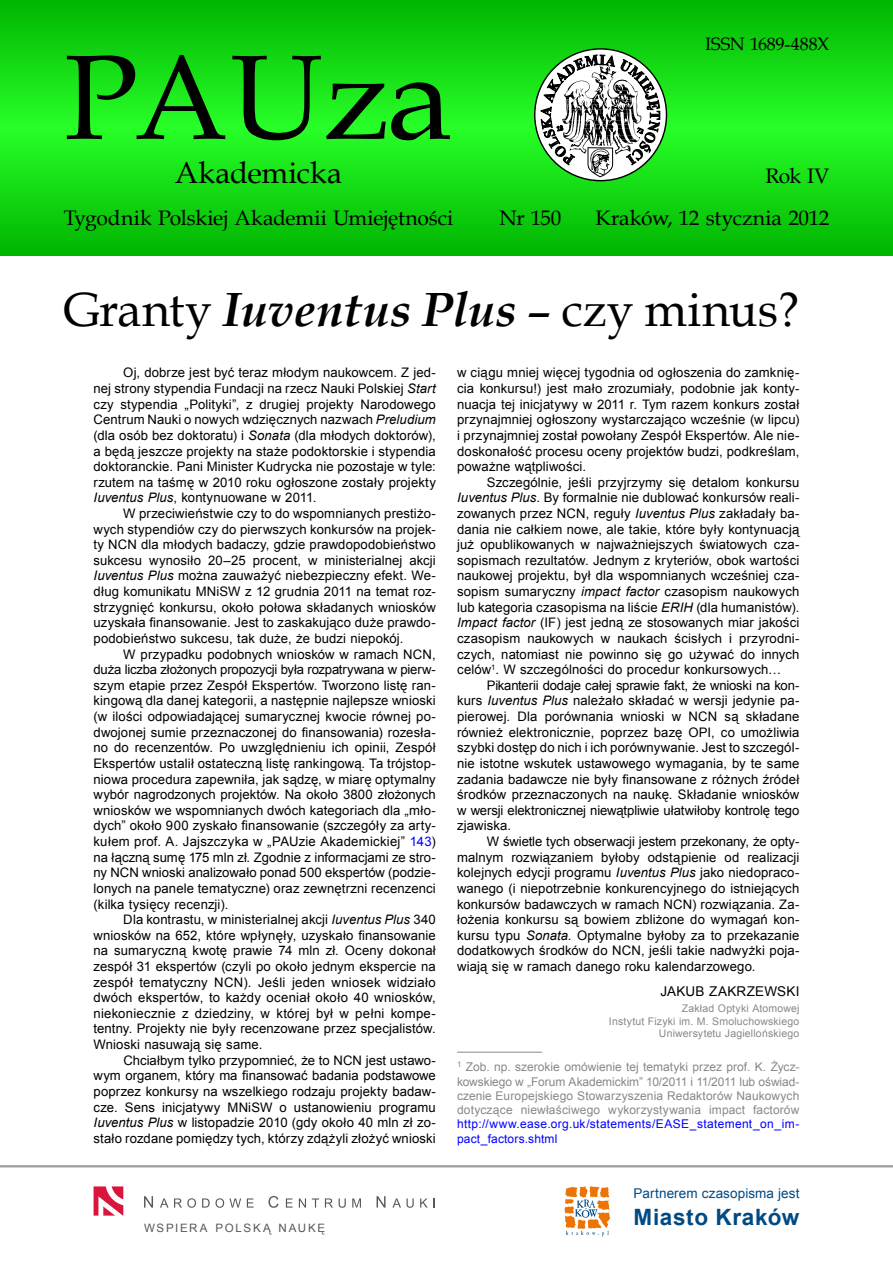
<style>
.page{position:relative;width:893px;height:1263px;background:#fff}
.page>*{position:absolute;margin:0;border:0;box-sizing:border-box;transform-origin:0 0}
.t1{font:120px "Book Antiqua";letter-spacing:-.01em;color:#000}
.t2{font:48px "Book Antiqua";color:#000}
.t3{font:30px "Book Antiqua";color:#000}
.t4{font:700 22.5px "Arial";letter-spacing:.03em;color:#004a83}
.t5{font:21px/42.2px "Book Antiqua";letter-spacing:-.01em;color:#000;text-align:right}
.t6{font:18px "Book Antiqua";letter-spacing:-.005em;color:#000}
.t7{font:13.5px "Arial";letter-spacing:.01em;color:#004a83}
.t8{font:13.5px "Arial";letter-spacing:.02em;color:#000}
.t9{font:13.2px/15.6px "Arial";letter-spacing:.01em;color:#000;text-align:justify}
.t10{font:12px/14.2px "Arial";letter-spacing:.015em;color:#87888a;text-align:justify}
.t11{font:12px/14.2px "Arial";letter-spacing:.025em;color:#00f}
.t12{font:11.55px "Arial";letter-spacing:.15em;color:#58585a}
.t13{font:10.5px/12.5px "Arial";letter-spacing:.015em;color:#87888a;text-align:right}
.s1{font-weight:700;font-style:italic}
.s2{font-style:italic}
.s3{color:#00f}
</style>
<div class="page">
<svg style="left:0;top:0;width:893px;height:255px;background:#13d813"></svg>
<hr style="left:0;top:1165px;width:893px;height:2px;background:#9c9d9f">
<svg style="left:535px;top:49px;width:131px;height:132px"></svg>
<svg style="left:540px;top:46px;width:120px;height:131px"></svg>
<hr style="left:457px;top:1052px;width:85px;height:1px;background:#87888a">
<svg style="left:564px;top:1186px;width:46px;height:50px"></svg>
<svg style="left:94px;top:1186px;width:29px;height:29px"></svg>
<svg style="left:144px;top:1196px;width:9px;height:11px"></svg>
<svg style="left:160px;top:1198px;width:8px;height:9px"></svg>
<svg style="left:174px;top:1198px;width:22px;height:10px"></svg>
<svg style="left:202px;top:1198px;width:39px;height:10px"></svg>
<svg style="left:247px;top:1198px;width:7px;height:9px"></svg>
<svg style="left:268px;top:1196px;width:11px;height:12px"></svg>
<svg style="left:286px;top:1198px;width:7px;height:9px"></svg>
<svg style="left:299px;top:1198px;width:7px;height:9px"></svg>
<svg style="left:312px;top:1198px;width:7px;height:9px"></svg>
<svg style="left:325px;top:1198px;width:8px;height:9px"></svg>
<svg style="left:339px;top:1198px;width:7px;height:10px"></svg>
<svg style="left:352px;top:1198px;width:9px;height:9px"></svg>
<svg style="left:377px;top:1196px;width:9px;height:11px"></svg>
<svg style="left:392px;top:1198px;width:22px;height:10px"></svg>
<svg style="left:420px;top:1198px;width:15px;height:9px"></svg>
<h1 class="t1" style="left:64px;top:14px;width:390px">PAUza</h1>
<h3 class="t3" style="left:175px;top:152px;width:169px">Akademicka</h3>
<h3 class="t5" style="left:64px;top:196px;width:391px">Tygodnik Polskiej Akademii Umiejętności</h3>
<h3 class="t5" style="left:500px;top:196px;width:63px">Nr 150</h3>
<h3 class="t6" style="left:705px;top:32px;width:126px">ISSN 1689-488X</h3>
<h3 class="t5" style="left:595px;top:154px;width:235px">Rok IV<br>Kraków, 12 stycznia 2012</h3>
<h2 class="t2" style="left:64px;top:277px;width:737px">Granty <span class="s1">Iuventus Plus</span> – czy minus?</h2>
<p class="t9" style="left:94px;top:365px;width:344px;text-indent:30px">Oj, dobrze jest być teraz młodym naukowcem. Z jed&shy;nej strony stypendia Fundacji na rzecz Nauki Polskiej <span class="s2">Start </span>czy stypendia „Polityki”, z drugiej projekty Narodowego Centrum Nauki o nowych wdzięcznych nazwach <span class="s2">Preludium </span>(dla osób bez doktoratu) i <span class="s2">Sonata</span> (dla młodych doktorów), a będą jeszcze projekty na staże podoktorskie i stypendia doktoranckie. Pani Minister Kudrycka nie pozostaje w tyle: rzutem na taśmę w 2010 roku ogłoszone zostały projekty <span class="s2">Iuventus Plus</span>, kontynuowane w 2011.</p>
<p class="t9" style="left:94px;top:506px;width:344px;text-indent:30px">W przeciwieństwie czy to do wspomnianych prestiżo&shy;wych stypendiów czy do pierwszych konkursów na projek&shy;ty NCN dla młodych badaczy, gdzie prawdopodobieństwo sukcesu wynosiło 20–25 procent, w ministerialnej akcji <span class="s2">Iuventus Plus</span> można zauważyć niebezpieczny efekt. We&shy;dług komunikatu MNiSW z 12 grudnia 2011 na temat roz&shy;strzygnięć konkursu, około połowa składanych wniosków uzyskała finansowanie. Jest to zaskakująco duże prawdo&shy;podobieństwo sukcesu, tak duże, że budzi niepokój.</p>
<p class="t9" style="left:94px;top:646px;width:344px;text-indent:30px">W przypadku podobnych wniosków w ramach NCN, duża liczba złożonych propozycji była rozpatrywana w pierw&shy;szym etapie przez Zespół Ekspertów. Tworzono listę ran&shy;kingową dla danej kategorii, a następnie najlepsze wnioski (w ilości odpowiadającej sumarycznej kwocie równej po&shy;dwojonej sumie przeznaczonej do finansowania) rozesła&shy;no do recenzentów. Po uwzględnieniu ich opinii, Zespół Ekspertów ustalił ostateczną listę rankingową. Ta trójstop&shy;niowa procedura zapewniła, jak sądzę, w miarę optymalny wybór nagrodzonych projektów. Na około 3800 złożonych wniosków we wspomnianych dwóch kategoriach dla „mło&shy;dych” około 900 zyskało finansowanie (szczegóły za arty&shy;kułem prof. A. Jajszczyka w „PAUzie Akademickiej” <span class="s3">143</span>) na łączną sumę 175 mln zł. Zgodnie z informacjami ze stro&shy;ny NCN wnioski analizowało ponad 500 ekspertów (podzie&shy;lonych na panele tematyczne) oraz zewnętrzni recenzenci (kilka tysięcy recenzji).</p>
<p class="t9" style="left:94px;top:912px;width:344px;text-indent:30px">Dla kontrastu, w ministerialnej akcji <span class="s2">Iuventus Plus</span> 340 wniosków na 652, które wpłynęły, uzyskało finansowanie na sumaryczną kwotę prawie 74 mln zł. Oceny dokonał zespół 31 ekspertów (czyli po około jednym ekspercie na zespół tematyczny NCN). Jeśli jeden wniosek widziało dwóch ekspertów, to każdy oceniał około 40 wniosków, niekoniecznie z dziedziny, w której był w pełni kompe&shy;tentny. Projekty nie były recenzowane przez specjalistów.<br>Wnioski nasuwają się same.</p>
<p class="t9" style="left:94px;top:1052px;width:344px;text-indent:30px">Chciałbym tylko przypomnieć, że to NCN jest ustawo&shy;wym organem, który ma finansować badania podstawowe poprzez konkursy na wszelkiego rodzaju projekty badaw&shy;cze. Sens inicjatywy MNiSW o ustanowieniu programu <span class="s2">Iuventus Plus</span> w listopadzie 2010 (gdy około 40 mln zł zo&shy;stało rozdane pomiędzy tych, którzy zdążyli złożyć wnioski</p>
<p class="t12" style="left:144px;top:1221px;width:183px">WSPIERA POLSKĄ NAUKĘ</p>
<p class="t9" style="left:457px;top:365px;width:344px">w ciągu mniej więcej tygodnia od ogłoszenia do zamknię&shy;cia konkursu!) jest mało zrozumiały, podobnie jak konty&shy;nuacja tej inicjatywy w 2011 r. Tym razem konkurs został przynajmniej ogłoszony wystarczająco wcześnie (w lipcu) i przynajmniej został powołany Zespół Ekspertów. Ale nie&shy;doskonałość procesu oceny projektów budzi, podkreślam, poważne wątpliwości.</p>
<p class="t9" style="left:457px;top:474px;width:344px;text-indent:30px">Szczególnie, jeśli przyjrzymy się detalom konkursu <span class="s2">Iuventus Plus</span>. By formalnie nie dublować konkursów reali&shy;zowanych przez NCN, reguły <span class="s2">Iuventus Plus</span> zakładały ba&shy;dania nie całkiem nowe, ale takie, które były kontynuacją już opublikowanych w najważniejszych światowych cza&shy;sopismach rezultatów. Jednym z kryteriów, obok wartości naukowej projektu, był dla wspomnianych wcześniej cza&shy;sopism sumaryczny <span class="s2">impact factor</span> czasopism naukowych lub kategoria czasopisma na liście <span class="s2">ERIH</span> (dla humanistów).<br><span class="s2">Impact factor</span> (IF) jest jedną ze stosowanych miar jakości czasopism naukowych w naukach ścisłych i przyrodni&shy;czych, natomiast nie powinno się go używać do innych celów<sup>1</sup>. W szczególności do procedur konkursowych…</p>
<p class="t9" style="left:457px;top:677px;width:344px;text-indent:30px">Pikanterii dodaje całej sprawie fakt, że wnioski na kon&shy;kurs <span class="s2">Iuventus Plus</span> należało składać w wersji jedynie pa&shy;pierowej. Dla porównania wnioski w NCN są składane również elektronicznie, poprzez bazę OPI, co umożliwia szybki dostęp do nich i ich porównywanie. Jest to szczegól&shy;nie istotne wskutek ustawowego wymagania, by te same zadania badawcze nie były finansowane z różnych źródeł środków przeznaczonych na naukę. Składanie wniosków w wersji elektronicznej niewątpliwie ułatwiłoby kontrolę tego zjawiska.</p>
<p class="t9" style="left:457px;top:834px;width:344px;text-indent:30px">W świetle tych obserwacji jestem przekonany, że opty&shy;malnym rozwiązaniem byłoby odstąpienie od realizacji kolejnych edycji programu <span class="s2">Iuventus Plus</span> jako niedopraco&shy;wanego (i niepotrzebnie konkurencyjnego do istniejących konkursów badawczych w ramach NCN) rozwiązania. Za&shy;łożenia konkursu są bowiem zbliżone do wymagań kon&shy;kursu typu <span class="s2">Sonata</span>. Optymalne byłoby za to przekazanie dodatkowych środków do NCN, jeśli takie nadwyżki poja&shy;wiają się w ramach danego roku kalendarzowego.</p>
<p class="t8" style="left:660px;top:982px;width:141px">JAKUB ZAKRZEWSKI</p>
<p class="t13" style="left:609px;top:1002px;width:192px">Zakład Optyki Atomowej<br>Instytut Fizyki im. M. Smoluchowskiego<br>Uniwersytetu Jagiellońskiego</p>
<p class="t10" style="left:457px;top:1060px;width:344px"><sup>1</sup> Zob. np. szerokie omówienie tej tematyki przez prof. K. Życz&shy;kowskiego w „Forum Akademickim” 10/2011 i 11/2011 lub oświad&shy;czenie Europejskiego Stowarzyszenia Redaktorów Naukowych dotyczące niewłaściwego wykorzystywania impact factorów</p>
<p class="t11" style="left:457px;top:1117px;width:344px">http://www.ease.org.uk/statements/EASE_statement_on_im&shy;pact_factors.shtml</p>
<p class="t7" style="left:634px;top:1185px;width:167px">Partnerem czasopisma jest</p>
<h3 class="t4" style="left:634px;top:1203px;width:167px">Miasto Kraków</h3>
</div>
